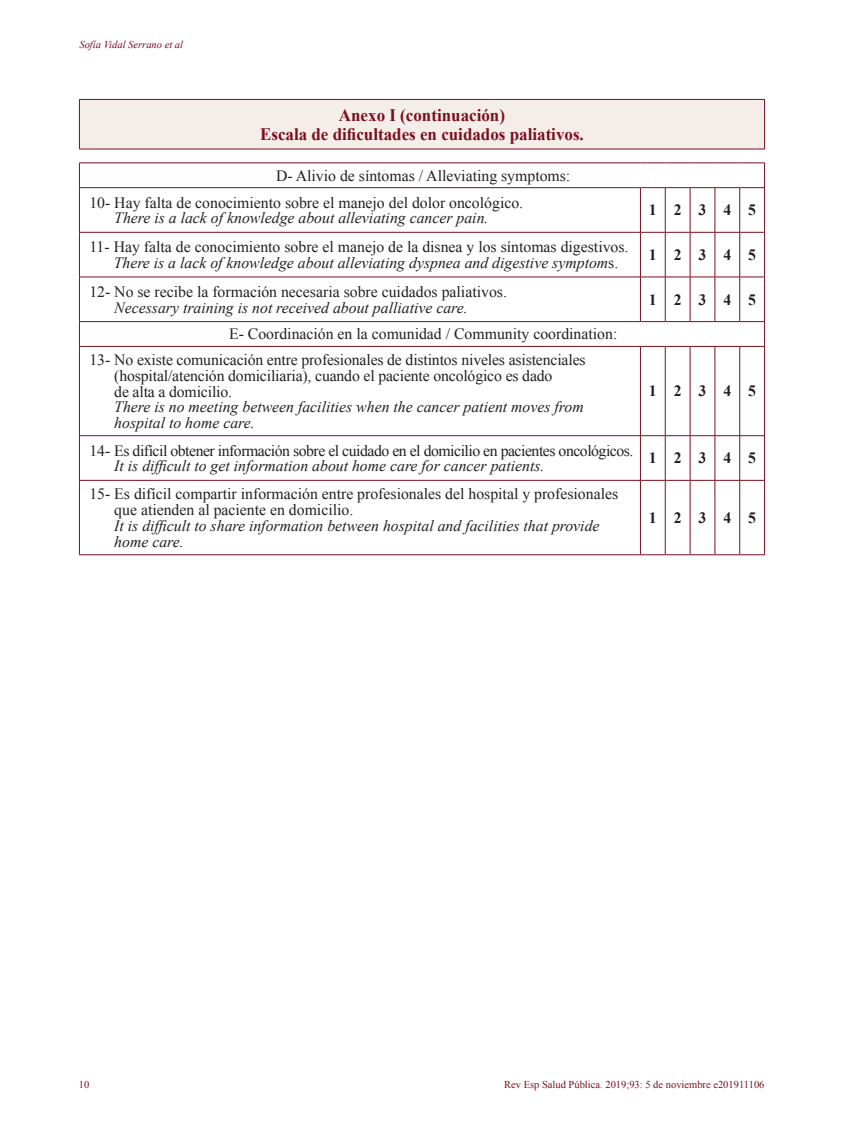
<style>
.page{position:relative;width:844px;height:1141px;background:#fff}
.page>*{position:absolute;margin:0;border:0;box-sizing:border-box;transform-origin:0 0}
.t1{font:700 17.5px "Times New Roman";color:#79101e}
.t2{font:15.75px/15.8px "Times New Roman";color:#231f20}
.t3{font:15.75px/15.8px "Times New Roman";letter-spacing:-.03em;color:#231f20}
.t4{font:700 15.75px "Times New Roman";color:#231f20}
.t5{font:10.5px "Times New Roman";color:#79101e}
.t6{font:italic 10.5px "Times New Roman";color:#7a071e}
.s1{font-style:italic}
</style>
<div class="page">
<svg style="left:80px;top:188px;width:684px;height:366px"></svg>
<svg style="left:79px;top:164px;width:1px;height:23px"></svg>
<hr style="left:79px;top:188px;width:1px;height:44px;background:#79101e">
<hr style="left:79px;top:233px;width:1px;height:44px;background:#79101e">
<hr style="left:79px;top:277px;width:1px;height:44px;background:#79101e">
<svg style="left:79px;top:322px;width:1px;height:24px"></svg>
<hr style="left:79px;top:347px;width:1px;height:88px;background:#79101e">
<hr style="left:79px;top:436px;width:1px;height:44px;background:#79101e">
<hr style="left:79px;top:481px;width:1px;height:74px;background:#79101e">
<hr style="left:79px;top:163px;width:561px;height:1px;background:#79101e">
<hr style="left:79px;top:187px;width:561px;height:1px;background:#79101e">
<hr style="left:79px;top:232px;width:561px;height:1px;background:#79101e">
<hr style="left:79px;top:277px;width:561px;height:1px;background:#79101e">
<hr style="left:79px;top:321px;width:561px;height:1px;background:#79101e">
<hr style="left:79px;top:346px;width:561px;height:1px;background:#79101e">
<hr style="left:79px;top:435px;width:561px;height:1px;background:#79101e">
<hr style="left:79px;top:480px;width:561px;height:1px;background:#79101e">
<hr style="left:79px;top:554px;width:561px;height:1px;background:#79101e">
<hr style="left:640px;top:188px;width:1px;height:44px;background:#79101e">
<hr style="left:640px;top:233px;width:1px;height:44px;background:#79101e">
<hr style="left:640px;top:277px;width:1px;height:44px;background:#79101e">
<hr style="left:640px;top:347px;width:1px;height:88px;background:#79101e">
<hr style="left:640px;top:436px;width:1px;height:44px;background:#79101e">
<hr style="left:640px;top:481px;width:1px;height:74px;background:#79101e">
<hr style="left:664px;top:188px;width:1px;height:44px;background:#79101e">
<hr style="left:664px;top:233px;width:1px;height:44px;background:#79101e">
<hr style="left:664px;top:277px;width:1px;height:44px;background:#79101e">
<hr style="left:664px;top:347px;width:1px;height:88px;background:#79101e">
<hr style="left:664px;top:436px;width:1px;height:44px;background:#79101e">
<hr style="left:664px;top:481px;width:1px;height:74px;background:#79101e">
<svg style="left:640px;top:232px;width:124px;height:1px"></svg>
<svg style="left:640px;top:277px;width:124px;height:1px"></svg>
<svg style="left:640px;top:435px;width:124px;height:1px"></svg>
<svg style="left:640px;top:480px;width:124px;height:1px"></svg>
<svg style="left:640px;top:163px;width:125px;height:25px"></svg>
<hr style="left:689px;top:188px;width:1px;height:44px;background:#79101e">
<hr style="left:714px;top:188px;width:1px;height:44px;background:#79101e">
<hr style="left:739px;top:188px;width:1px;height:44px;background:#79101e">
<hr style="left:764px;top:188px;width:1px;height:44px;background:#79101e">
<hr style="left:689px;top:233px;width:1px;height:44px;background:#79101e">
<hr style="left:714px;top:233px;width:1px;height:44px;background:#79101e">
<hr style="left:739px;top:233px;width:1px;height:44px;background:#79101e">
<hr style="left:764px;top:233px;width:1px;height:44px;background:#79101e">
<hr style="left:689px;top:277px;width:1px;height:44px;background:#79101e">
<hr style="left:714px;top:277px;width:1px;height:44px;background:#79101e">
<hr style="left:739px;top:277px;width:1px;height:44px;background:#79101e">
<hr style="left:764px;top:277px;width:1px;height:44px;background:#79101e">
<svg style="left:640px;top:321px;width:125px;height:26px"></svg>
<hr style="left:689px;top:347px;width:1px;height:88px;background:#79101e">
<hr style="left:714px;top:347px;width:1px;height:88px;background:#79101e">
<hr style="left:739px;top:347px;width:1px;height:88px;background:#79101e">
<hr style="left:764px;top:347px;width:1px;height:88px;background:#79101e">
<hr style="left:689px;top:436px;width:1px;height:44px;background:#79101e">
<hr style="left:714px;top:436px;width:1px;height:44px;background:#79101e">
<hr style="left:739px;top:436px;width:1px;height:44px;background:#79101e">
<hr style="left:764px;top:436px;width:1px;height:44px;background:#79101e">
<hr style="left:689px;top:481px;width:1px;height:74px;background:#79101e">
<hr style="left:714px;top:481px;width:1px;height:74px;background:#79101e">
<hr style="left:739px;top:481px;width:1px;height:74px;background:#79101e">
<hr style="left:764px;top:481px;width:1px;height:74px;background:#79101e">
<svg style="left:640px;top:554px;width:124px;height:1px"></svg>
<div style="left:79px;top:99px;width:685px;height:50px;background:#f4edea"></div>
<hr style="left:79px;top:100px;width:1px;height:49px;background:#79101e">
<hr style="left:764px;top:100px;width:1px;height:49px;background:#79101e">
<hr style="left:79px;top:99px;width:685px;height:1px;background:#79101e">
<hr style="left:79px;top:149px;width:685px;height:1px;background:#79101e">
<p class="t6" style="left:79px;top:38px;width:105px">Sofía Vidal Serrano et al</p>
<p class="t1" style="left:339px;top:103px;width:167px">Anexo I (continuación)</p>
<p class="t1" style="left:260px;top:122px;width:325px">Escala de dificultades en cuidados paliativos.</p>
<p class="t2" style="left:276px;top:167px;width:296px">D- Alivio de síntomas / Alleviating symptoms:</p>
<p class="t2" style="left:114px;top:194px;width:410px;text-indent:-25px">10- Hay falta de conocimiento sobre el manejo del dolor oncológico.<br><span class="s1">There is a lack of knowledge about alleviating cancer pain.</span></p>
<p class="t4" style="left:648px;top:199px;width:9px">1</p>
<p class="t4" style="left:673px;top:199px;width:9px">2</p>
<p class="t4" style="left:698px;top:199px;width:9px">3</p>
<p class="t4" style="left:723px;top:199px;width:9px">4</p>
<p class="t4" style="left:748px;top:199px;width:9px">5</p>
<p class="t2" style="left:114px;top:239px;width:516px;text-indent:-24px">11- Hay falta de conocimiento sobre el manejo de la disnea y los síntomas digestivos.<br><span class="s1">There is a lack of knowledge about alleviating dyspnea and digestive symptom</span>s.</p>
<p class="t4" style="left:648px;top:244px;width:9px">1</p>
<p class="t4" style="left:673px;top:244px;width:9px">2</p>
<p class="t4" style="left:698px;top:244px;width:9px">3</p>
<p class="t4" style="left:723px;top:244px;width:9px">4</p>
<p class="t4" style="left:748px;top:244px;width:9px">5</p>
<p class="t2" style="left:114px;top:283px;width:394px;text-indent:-25px">12- No se recibe la formación necesaria sobre cuidados paliativos.<br><span class="s1">Necessary training is not received about palliative care.</span></p>
<p class="t4" style="left:648px;top:288px;width:9px">1</p>
<p class="t4" style="left:673px;top:288px;width:9px">2</p>
<p class="t4" style="left:698px;top:288px;width:9px">3</p>
<p class="t4" style="left:723px;top:288px;width:9px">4</p>
<p class="t4" style="left:748px;top:288px;width:9px">5</p>
<p class="t2" style="left:229px;top:326px;width:390px">E- Coordinación en la comunidad / Community coordination:</p>
<p class="t2" style="left:114px;top:352px;width:472px;text-indent:-25px">13- No existe comunicación entre profesionales de distintos niveles asistenciales (hospital/atención domiciliaria), cuando el paciente oncológico es dado<br>de alta a domicilio.<br><span class="s1">There is no meeting between facilities when the cancer patient moves from hospital to home care.</span></p>
<p class="t4" style="left:648px;top:380px;width:9px">1</p>
<p class="t4" style="left:673px;top:380px;width:9px">2</p>
<p class="t4" style="left:698px;top:380px;width:9px">3</p>
<p class="t4" style="left:723px;top:380px;width:9px">4</p>
<p class="t4" style="left:748px;top:380px;width:9px">5</p>
<p class="t3" style="left:114px;top:442px;width:520px;text-indent:-25px">14- Es difícil obtener información sobre el cuidado en el domicilio en pacientes oncológicos.<br><span class="s1">It is difficult to get information about home care for cancer patients.</span></p>
<p class="t4" style="left:648px;top:447px;width:9px">1</p>
<p class="t4" style="left:673px;top:447px;width:9px">2</p>
<p class="t4" style="left:698px;top:447px;width:9px">3</p>
<p class="t4" style="left:723px;top:447px;width:9px">4</p>
<p class="t4" style="left:748px;top:447px;width:9px">5</p>
<p class="t2" style="left:114px;top:486px;width:505px;text-indent:-25px">15- Es difícil compartir información entre profesionales del hospital y profesionales que atienden al paciente en domicilio.<br><span class="s1">It is difficult to share information between hospital and facilities that provide home care.</span></p>
<p class="t4" style="left:648px;top:507px;width:9px">1</p>
<p class="t4" style="left:673px;top:507px;width:9px">2</p>
<p class="t4" style="left:698px;top:507px;width:9px">3</p>
<p class="t4" style="left:723px;top:507px;width:9px">4</p>
<p class="t4" style="left:748px;top:507px;width:9px">5</p>
<p class="t5" style="left:79px;top:1077px;width:12px">10</p>
<p class="t5" style="left:504px;top:1077px;width:262px">Rev Esp Salud Pública. 2019;93: 5 de noviembre e201911106</p>
</div>
